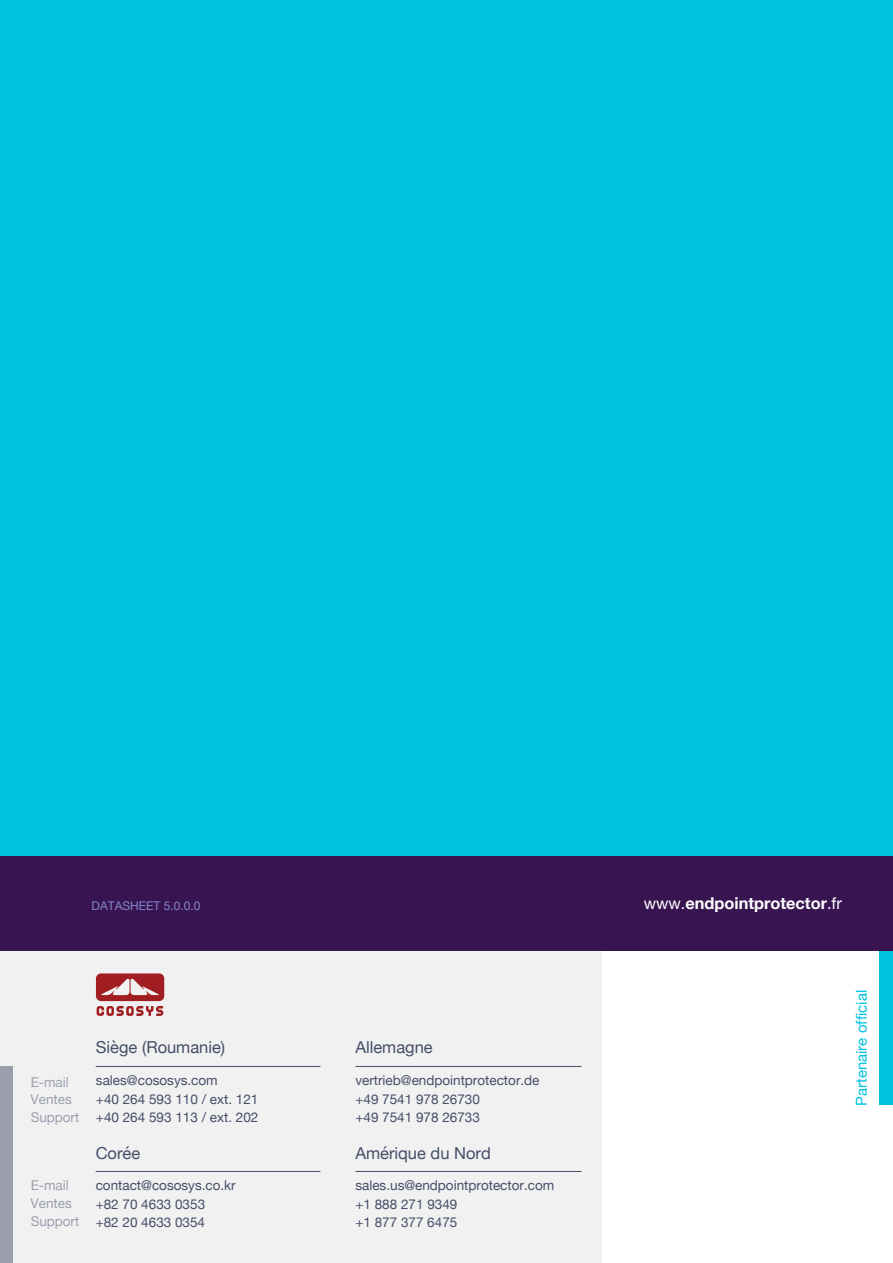
<style>
.page{position:relative;width:893px;height:1263px;background:#fff}
.page>*{position:absolute;margin:0;border:0;box-sizing:border-box;transform-origin:0 0}
.t1{font:16.5px "Helvetica Neue";color:#454e67}
.t2{font:700 16.35px "Helvetica Neue";color:#fff}
.t3{font:15px "Helvetica Neue";color:#00c2df}
.t4{font:13.5px/17.7px "Helvetica Neue";color:#454e67}
.t5{font:12px "Helvetica Neue";color:#8386ca}
.s1{font-weight:400}
</style>
<div class="page">
<div style="left:0;top:951px;width:601px;height:312px;background:#f1f1f2"></div>
<div style="left:880px;top:951px;width:13px;height:153px;background:#00c2df"></div>
<div style="left:0;top:1066px;width:12px;height:197px;background:#9b9fac"></div>
<svg style="left:96px;top:973px;width:68px;height:43px"></svg>
<hr style="left:96px;top:1066px;width:224px;height:1px;background:#454e67">
<hr style="left:96px;top:1171px;width:224px;height:1px;background:#454e67">
<hr style="left:355px;top:1066px;width:227px;height:1px;background:#454e67">
<hr style="left:355px;top:1171px;width:227px;height:1px;background:#454e67">
<div style="left:0;top:0;width:893px;height:856px;background:#00c2df"></div>
<div style="left:0;top:856px;width:893px;height:95px;background:#381451"></div>
<p class="t5" style="left:92px;top:897px;width:110px">DATASHEET 5.0.0.0</p>
<p class="t2" style="left:644px;top:891px;width:200px"><span class="s1">www.</span>endpointprotector<span class="s1">.fr</span></p>
<p class="t4" style="left:31px;top:1074px;width:50px">E-mail<br>Ventes<br>Support</p>
<p class="t4" style="left:31px;top:1177px;width:50px">E-mail<br>Ventes<br>Support</p>
<p class="t1" style="left:96px;top:1035px;width:131px">Siège (Roumanie)</p>
<p class="t1" style="left:355px;top:1035px;width:79px">Allemagne</p>
<p class="t4" style="left:96px;top:1072px;width:123px">sales@cososys.com</p>
<p class="t4" style="left:355px;top:1072px;width:186px">vertrieb@endpointprotector.de</p>
<p class="t4" style="left:96px;top:1091px;width:164px">+40 264 593 110 / ext. 121 +40 264 593 113 / ext. 202</p>
<p class="t4" style="left:355px;top:1091px;width:126px">+49 7541 978 26730 +49 7541 978 26733</p>
<p class="t1" style="left:96px;top:1141px;width:46px">Corée</p>
<p class="t1" style="left:355px;top:1141px;width:137px">Amérique du Nord</p>
<p class="t4" style="left:96px;top:1177px;width:142px">contact@cososys.co.kr</p>
<p class="t4" style="left:355px;top:1177px;width:200px">sales.us@endpointprotector.com</p>
<p class="t4" style="left:96px;top:1196px;width:111px">+82 70 4633 0353 +82 20 4633 0354</p>
<p class="t4" style="left:355px;top:1196px;width:103px">+1 888 271 9349</p>
<p class="t4" style="left:355px;top:1214px;width:103px">+1 877 377 6475</p>
<p class="t3" style="left:851px;top:1106px;width:118px;rotate:-90deg">Partenaire official</p>
</div>
